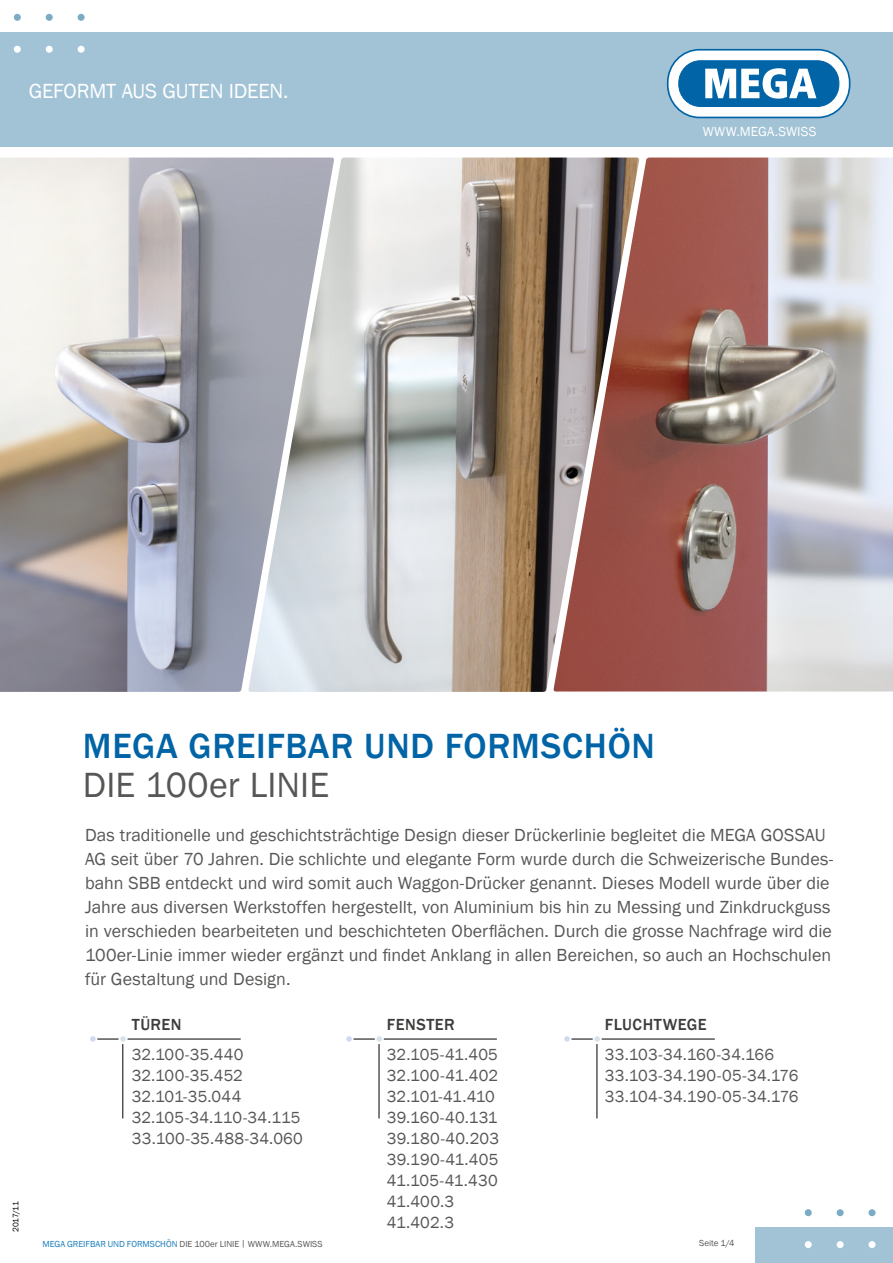
<style>
.page{position:relative;width:893px;height:1263px;background:#fff}
.page>*{position:absolute;margin:0;border:0;box-sizing:border-box;transform-origin:0 0}
.t1{font:500 36px "Franklin Gothic";letter-spacing:.02em;color:#0064a7}
.t2{font:36px "Franklin Gothic";color:#575756}
.t3{font:21px "Franklin Gothic";letter-spacing:-.01em;color:#fff}
.t4{font:18px/24px "Franklin Gothic";color:#575756}
.t5{font:16.5px/21px "Franklin Gothic";letter-spacing:.015em;color:#575756}
.t6{font:500 16.5px "Franklin Gothic";letter-spacing:.03em;color:#3c3c3b}
.t7{font:13.5px "Franklin Gothic";letter-spacing:.01em;color:#fff}
.t8{font:9px "Franklin Gothic";color:#575756}
.t9{font:8.25px "Franklin Gothic";letter-spacing:-.02em;color:#000}
.s1{color:#1a7cb8}
</style>
<div class="page">
<div style="left:0;top:32px;width:893px;height:115px;background:#a2c3d6"></div>
<svg style="left:667px;top:49px;width:183px;height:69px;background:#84b4d3"></svg>
<div style="left:14px;top:14px;width:7px;height:7px;background:#7cabc4;border-radius:50%"></div>
<div style="left:46px;top:14px;width:7px;height:7px;background:#7cabc4;border-radius:50%"></div>
<div style="left:78px;top:14px;width:7px;height:7px;background:#7cabc4;border-radius:50%"></div>
<div style="left:14px;top:46px;width:7px;height:7px;background:#fff;border-radius:50%"></div>
<div style="left:46px;top:46px;width:7px;height:7px;background:#fff;border-radius:50%"></div>
<div style="left:78px;top:46px;width:7px;height:7px;background:#fff;border-radius:50%"></div>
<div style="left:755px;top:1227px;width:138px;height:36px;background:#a2c3d6"></div>
<div style="left:805px;top:1209px;width:7px;height:7px;background:#7cabc4;border-radius:50%"></div>
<div style="left:837px;top:1209px;width:7px;height:7px;background:#7cabc4;border-radius:50%"></div>
<div style="left:868px;top:1209px;width:7px;height:7px;background:#7cabc4;border-radius:50%"></div>
<div style="left:805px;top:1241px;width:7px;height:7px;background:#fff;border-radius:50%"></div>
<div style="left:837px;top:1241px;width:7px;height:7px;background:#fff;border-radius:50%"></div>
<div style="left:868px;top:1241px;width:7px;height:7px;background:#fff;border-radius:50%"></div>
<hr style="left:128px;top:1039px;width:113px;height:1px;background:#000">
<svg style="left:90px;top:1036px;width:36px;height:6px"></svg>
<hr style="left:123px;top:1044px;width:1px;height:74px;background:#000">
<hr style="left:384px;top:1039px;width:113px;height:1px;background:#000">
<svg style="left:346px;top:1036px;width:36px;height:6px"></svg>
<hr style="left:379px;top:1044px;width:1px;height:74px;background:#000">
<svg style="left:564px;top:1036px;width:36px;height:6px"></svg>
<hr style="left:597px;top:1044px;width:1px;height:74px;background:#000">
<hr style="left:602px;top:1039px;width:113px;height:1px;background:#000">
<img style="left:0;top:158px;width:248px;height:534px">
<img style="left:248px;top:158px;width:392px;height:534px">
<img style="left:553px;top:158px;width:340px;height:533px">
<p class="t3" style="left:29px;top:78px;width:261px">GEFORMT AUS GUTEN IDEEN.</p>
<p class="t7" style="left:703px;top:123px;width:115px">WWW.MEGA.SWISS</p>
<p class="t9" style="left:11px;top:1232px;width:32px;rotate:-90deg">2017/11</p>
<h1 class="t1" style="left:83px;top:723px;width:574px">MEGA GREIFBAR UND FORMSCHÖN</h1>
<h1 class="t2" style="left:83px;top:762px;width:248px">DIE 100er LINIE</h1>
<p class="t4" style="left:85px;top:823px;width:750px">Das traditionelle und geschichtsträchtige Design dieser Drückerlinie begleitet die MEGA GOSSAU AG seit über 70 Jahren. Die schlichte und elegante Form wurde durch die Schweizerische Bundes&shy;bahn SBB entdeckt und wird somit auch Waggon-Drücker genannt. Dieses Modell wurde über die Jahre aus diversen Werkstoffen hergestellt, von Aluminium bis hin zu Messing und Zinkdruckguss in verschieden bearbeiteten und beschichteten Oberflächen. Durch die grosse Nachfrage wird die 100er-Linie immer wieder ergänzt und findet Anklang in allen Bereichen, so auch an Hochschulen für Gestaltung und Design.</p>
<p class="t6" style="left:132px;top:1014px;width:51px">TÜREN</p>
<p class="t5" style="left:132px;top:1044px;width:173px">32.100-35.440<br>32.100-35.452<br>32.101-35.044<br>32.105-34.110-34.115<br>33.100-35.488-34.060</p>
<p class="t6" style="left:387px;top:1014px;width:69px">FENSTER</p>
<p class="t5" style="left:387px;top:1044px;width:114px">32.105-41.405<br>32.100-41.402<br>32.101-41.410<br>39.160-40.131<br>39.180-40.203<br>39.190-41.405<br>41.105-41.430<br>41.400.3<br>41.402.3</p>
<p class="t6" style="left:605px;top:1014px;width:103px">FLUCHTWEGE</p>
<p class="t5" style="left:605px;top:1044px;width:195px">33.103-34.160-34.166<br>33.103-34.190-05-34.176<br>33.104-34.190-05-34.176</p>
<p class="t8" style="left:43px;top:1238px;width:282px"><span class="s1">MEGA GREIFBAR UND FORMSCHÖN</span> DIE 100er LINIE | WWW.MEGA.SWISS</p>
<p class="t8" style="left:699px;top:1237px;width:37px">Seite 1 /4</p>
</div>
